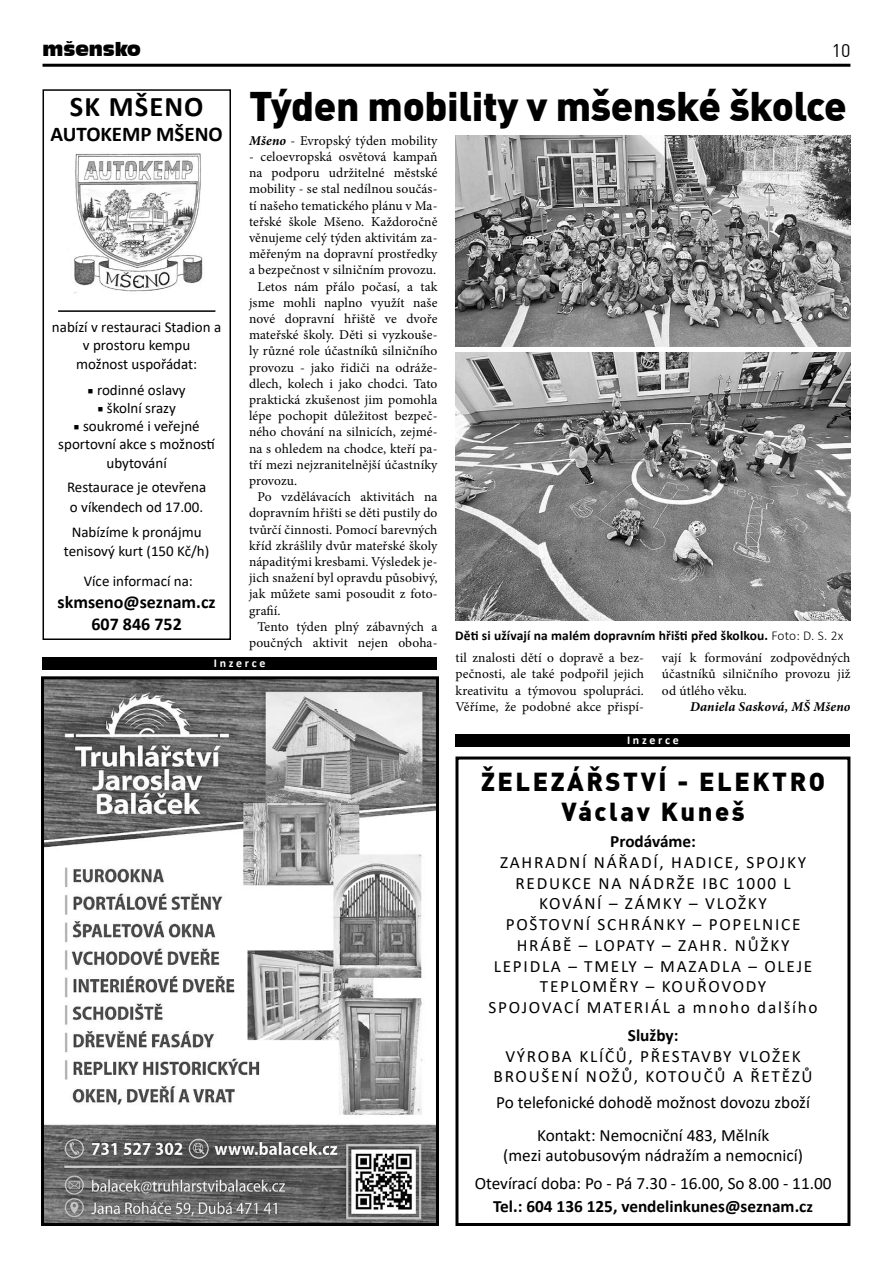
<style>
.page{position:relative;width:893px;height:1263px;background:#fff}
.page>*{position:absolute;margin:0;border:0;box-sizing:border-box;transform-origin:0 0}
.t1{font:900 40.5px "Unient DINCE";letter-spacing:-.01em;color:#000}
.t2{font:700 28.5px "Calibri";letter-spacing:.04em;color:#000}
.t3{font:900 25.5px/30.6px "Unient DINCE";letter-spacing:.1em;color:#000;text-align:center}
.t4{font:700 21px "Calibri";color:#000}
.t5{font:700 18px/21.6px "Calibri";color:#000;text-align:center}
.t6{font:18px "Incised 901 BT Compact";color:#000}
.t7{font:18px "Unient DINCE";color:#000}
.t8{font:17.25px/20.7px "Calibri";letter-spacing:.1em;color:#000;text-align:center}
.t9{font:17.25px/32.4px "Calibri";color:#000;text-align:center}
.t10{font:700 17.25px "Calibri";color:#000}
.t11{font:15px/18px "Calibri";color:#000;text-align:center}
.t12{font:13.5px/16.2px "Minion Pro";letter-spacing:.01em;color:#000;text-align:justify}
.t13{font:700 13.5px "Calibri";letter-spacing:.01em;color:#000}
.t14{font:italic 700 13.5px "Minion Pro";letter-spacing:.01em;color:#000}
.t15{font:700 12px "Calibri";color:#fff}
.s1{font-weight:700;font-style:italic}
.s2{font-family:"Minion Pro"}
.s3{font-weight:300}
.s4{font-size:16.5px}
</style>
<div class="page">
<hr style="left:43px;top:64px;width:807px;height:3px;background:#000">
<div style="left:42px;top:658px;width:395px;height:12px;background:#000"></div>
<img style="left:45px;top:680px;width:390px;height:542px">
<div style="left:41px;top:676px;width:398px;height:550px;border:3px solid #000"></div>
<div style="left:455px;top:756px;width:395px;height:470px;border:3px solid #000"></div>
<div style="left:455px;top:735px;width:395px;height:12px;background:#000"></div>
<img style="left:455px;top:135px;width:395px;height:211px">
<div style="left:43px;top:89px;width:188px;height:551px;border:2px solid #000"></div>
<img style="left:73px;top:153px;width:130px;height:141px">
<hr style="left:58px;top:310px;width:157px;height:2px;background:#000">
<img style="left:456px;top:353px;width:394px;height:268px">
<h3 class="t6" style="left:43px;top:39px;width:100px">mšensko</h3>
<h3 class="t7" style="left:832px;top:39px;width:20px">10</h3>
<h1 class="t1" style="left:249px;top:79px;width:599px">Týden mobility v mšenské školce</h1>
<p class="t12" style="left:249px;top:132px;width:190px"><span class="s1">Mšeno</span> - Evropský týden mobility</p>
<p class="t12" style="left:249px;top:149px;width:190px">- celoevropská osvětová kampaň</p>
<p class="t12" style="left:249px;top:165px;width:190px">na podporu udržitelné městské</p>
<p class="t12" style="left:249px;top:181px;width:190px">mobility - se stal nedílnou součás-</p>
<p class="t12" style="left:249px;top:197px;width:190px">tí našeho tematického plánu v Ma-</p>
<p class="t12" style="left:249px;top:213px;width:190px">teřské škole Mšeno. Každoročně</p>
<p class="t12" style="left:249px;top:230px;width:190px">věnujeme celý týden aktivitám za-</p>
<p class="t12" style="left:249px;top:246px;width:190px">měřeným na dopravní prostředky</p>
<p class="t12" style="left:249px;top:262px;width:189px">a bezpečnost v silničním provozu.</p>
<p class="t12" style="left:257px;top:278px;width:181px">Letos nám přálo počasí, a tak</p>
<p class="t12" style="left:249px;top:294px;width:190px">jsme mohli naplno využít naše</p>
<p class="t12" style="left:249px;top:311px;width:190px">nové dopravní hřiště ve dvoře</p>
<p class="t12" style="left:249px;top:327px;width:190px">mateřské školy. Děti si vyzkouše-</p>
<p class="t12" style="left:249px;top:343px;width:190px">ly různé role účastníků silničního</p>
<p class="t12" style="left:249px;top:359px;width:190px">provozu - jako řidiči na odráže-</p>
<p class="t12" style="left:249px;top:375px;width:190px">dlech, kolech i jako chodci. Tato</p>
<p class="t12" style="left:249px;top:392px;width:190px">praktická zkušenost jim pomohla</p>
<p class="t12" style="left:249px;top:408px;width:190px">lépe pochopit důležitost bezpeč-</p>
<p class="t12" style="left:249px;top:424px;width:190px">ného chování na silnicích, zejmé-</p>
<p class="t12" style="left:249px;top:440px;width:190px">na s ohledem na chodce, kteří pa-</p>
<p class="t12" style="left:249px;top:456px;width:190px">tří mezi nejzranitelnější účastníky</p>
<p class="t12" style="left:249px;top:473px;width:50px">provozu.</p>
<p class="t12" style="left:257px;top:489px;width:181px">Po vzdělávacích aktivitách na</p>
<p class="t12" style="left:249px;top:505px;width:190px">dopravním hřišti se děti pustily do</p>
<p class="t12" style="left:249px;top:521px;width:190px">tvůrčí činnosti. Pomocí barevných</p>
<p class="t12" style="left:249px;top:537px;width:190px">kříd zkrášlily dvůr mateřské školy</p>
<p class="t12" style="left:249px;top:554px;width:190px">nápaditými kresbami. Výsledek je-</p>
<p class="t12" style="left:249px;top:570px;width:190px">jich snažení byl opravdu působivý,</p>
<p class="t12" style="left:249px;top:586px;width:190px">jak můžete sami posoudit z foto-</p>
<p class="t12" style="left:249px;top:602px;width:33px">grafií.</p>
<p class="t12" style="left:257px;top:618px;width:181px">Tento týden plný zábavných a</p>
<p class="t12" style="left:249px;top:635px;width:190px">poučných aktivit nejen oboha-</p>
<p class="t12" style="left:455px;top:650px;width:190px">til znalosti dětí o dopravě a bez&shy;pečnosti, ale také podpořil jejich kreativitu a týmovou spolupráci.<br>Věříme, že podobné akce přispí-</p>
<p class="t12" style="left:662px;top:650px;width:190px">vají k formování zodpovědných účastníků silničního provozu již od útlého věku.</p>
<h2 class="t2" style="left:70px;top:86px;width:135px">SK MŠENO</h2>
<h3 class="t4" style="left:51px;top:119px;width:174px">AUTOKEMP MŠENO</h3>
<p class="t11" style="left:52px;top:317px;width:171px">nabízí v restauraci Stadion a v prostoru kempu</p>
<p class="t11" style="left:76px;top:355px;width:123px">možnost uspořádat:</p>
<p class="t11" style="left:88px;top:380px;width:100px"><span class="s2">■</span> rodinné oslavy</p>
<p class="t11" style="left:97px;top:398px;width:80px"><span class="s2">■</span> školní srazy</p>
<p class="t11" style="left:58px;top:416px;width:158px"><span class="s2">■</span> soukromé i veřejné sportovní akce s možností</p>
<p class="t11" style="left:67px;top:451px;width:141px;line-height:23.4px">ubytování<br>Restaurace je otevřena</p>
<p class="t11" style="left:70px;top:494px;width:135px;line-height:25.2px;text-align:left">o víkendech od 17.00.<br>Nabízíme k pronájmu</p>
<p class="t11" style="left:64px;top:536px;width:147px;line-height:30px">tenisový kurt (150 Kč/h)<br>Více informací na:</p>
<h3 class="t5" style="left:58px;top:591px;width:160px">skmseno@seznam.cz<br>607 846 752</h3>
<p class="t13" style="left:455px;top:626px;width:390px">Děti si užívají na malém dopravním hřišti před školkou. <span class="s3">Foto: D. S. 2x</span></p>
<p class="t15" style="left:214px;top:654px;width:53px">I n z e r c e</p>
<p class="t14" style="left:690px;top:697px;width:162px">Daniela Sasková, MŠ Mšeno</p>
<p class="t15" style="left:627px;top:731px;width:53px">I n z e r c e</p>
<h3 class="t3" style="left:481px;top:764px;width:346px">ŽELEZÁŘSTVÍ - ELEKTRO<br>Václav Kuneš</h3>
<p class="t10" style="left:610px;top:829px;width:87px">Prodáváme:</p>
<p class="t8" style="left:488px;top:851px;width:331px">ZAHRADNÍ NÁŘADÍ, HADICE, SPOJKY<br>REDUKCE NA NÁDRŽE IBC 1000 L<br>KOVÁNÍ – ZÁMKY – VLOŽKY<br>POŠTOVNÍ SCHRÁNKY – POPELNICE<br>HRÁBĚ – LOPATY – ZAHR. NŮŽKY<br>LEPIDLA – TMELY – MAZADLA – OLEJE<br>TEPLOMĚRY – KOUŘOVODY<br>SPOJOVACÍ MATERIÁL a mnoho dalšího</p>
<p class="t10" style="left:628px;top:1023px;width:52px">Služby:</p>
<p class="t8" style="left:494px;top:1045px;width:321px">VÝROBA KLÍČŮ, PŘESTAVBY VLOŽEK<br>BROUŠENÍ NOŽŮ, KOTOUČŮ A ŘETĚZŮ</p>
<p class="t9" style="left:496px;top:1086px;width:315px">Po telefonické dohodě možnost dovozu zboží<br>Kontakt: Nemocniční 483, Mělník</p>
<p class="t9" style="left:475px;top:1141px;width:358px;line-height:27.9px">(mezi autobusovým nádražím a nemocnicí)<br>Otevírací doba: Po - Pá 7.30 - 16.00, So 8.00 - 11.00</p>
<p class="t10" style="left:493px;top:1193px;width:321px">Tel.: 604 136 125, vendelinkunes@seznam.c<span class="s4">z</span></p>
</div>
